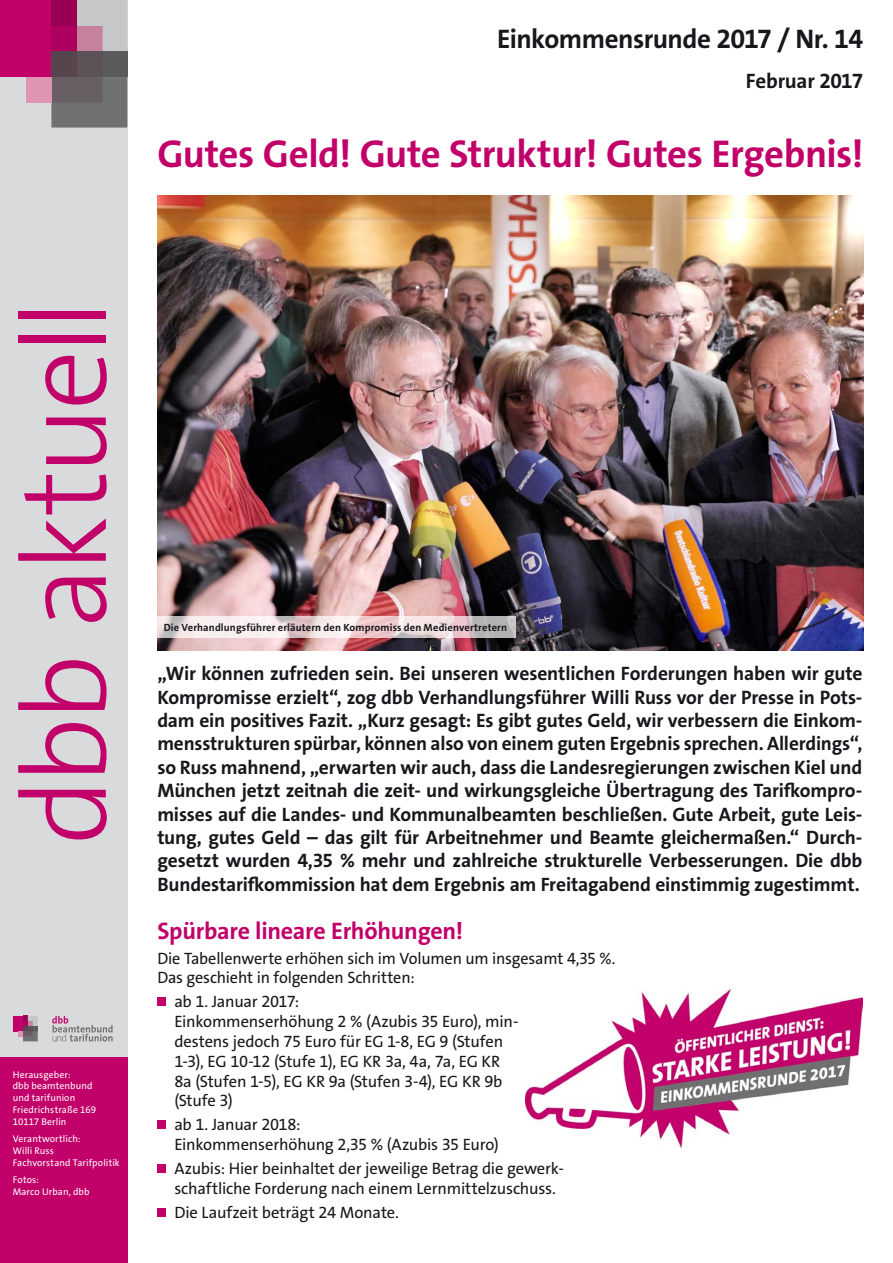
<style>
.page{position:relative;width:893px;height:1263px;background:#fff}
.page>*{position:absolute;margin:0;border:0;box-sizing:border-box;transform-origin:0 0}
.t1{font:300 120px "The Sans Os F";letter-spacing:-.045em;color:#c20069}
.t2{font:700 39px "The Sans Os F";letter-spacing:-.015em;color:#c20069}
.t3{font:700 27px "The Sans Os F";letter-spacing:-.02em;color:#1a171c}
.t4{font:700 24px "The Sans Os F";letter-spacing:-.01em;color:#c20069}
.t5{font:700 21px "The Sans Os F";letter-spacing:-.01em;color:#1a171c}
.t6{font:700 19.5px/23.4px "The Sans Os F";letter-spacing:-.01em;color:#1a171c;text-align:justify}
.t7{font:16.5px/19.8px "The Sans Os F";letter-spacing:-.015em;color:#1a171c}
.t8{font:700 10.5px "The Sans Os F";letter-spacing:.01em;color:#1a171c}
.t9{font:9.75px/11.7px "The Sans Os F";letter-spacing:.01em;color:#fff}
</style>
<div class="page">
<div style="left:0;top:0;width:127px;height:1263px;background:#d9dadb"></div>
<div style="left:0;top:0;width:51px;height:77px;background:#c20069"></div>
<div style="left:51px;top:0;width:26px;height:26px;background:#990053"></div>
<div style="left:51px;top:26px;width:26px;height:25px;background:#ad005f"></div>
<div style="left:51px;top:51px;width:26px;height:26px;background:#57454e"></div>
<svg style="left:77px;top:0;width:50px;height:51px;background:#c5b5bd"></svg>
<div style="left:77px;top:51px;width:26px;height:26px;background:#5c5359"></div>
<div style="left:103px;top:51px;width:24px;height:26px;background:#5a5b5d"></div>
<svg style="left:51px;top:77px;width:76px;height:51px;background:#6f6c6e"></svg>
<div style="left:26px;top:77px;width:25px;height:26px;background:#df94b4"></div>
<div style="left:0;top:1057px;width:127px;height:206px;background:#c20069"></div>
<svg style="left:52px;top:1016px;width:61px;height:25px"></svg>
<div style="left:13px;top:1016px;width:10px;height:15px;background:#c20069"></div>
<svg style="left:18px;top:1016px;width:20px;height:25px"></svg>
<div style="left:157px;top:997px;width:9px;height:9px;background:#c20069"></div>
<div style="left:157px;top:1120px;width:9px;height:9px;background:#c20069"></div>
<div style="left:157px;top:1164px;width:9px;height:9px;background:#c20069"></div>
<div style="left:157px;top:1208px;width:9px;height:9px;background:#c20069"></div>
<img style="left:157px;top:196px;width:706px;height:455px">
<img style="left:526px;top:990px;width:336px;height:158px">
<svg style="left:157px;top:617px;width:359px;height:21px"></svg>
<h3 class="t3" style="left:497px;top:21px;width:368px">Einkommensrunde 2017 / Nr. 14</h3>
<p class="t5" style="left:746px;top:68px;width:119px">Februar 2017</p>
<h2 class="t2" style="left:157px;top:128px;width:708px">Gutes Geld! Gute Struktur! Gutes Ergebnis!</h2>
<h1 class="t1" style="left:-12px;top:845px;width:547px;rotate:-90deg">dbb aktuell</h1>
<p class="t9" style="left:13px;top:1069px;width:85px">Herausgeber:<br>dbb beamtenbund und tarifunion<br>Friedrichstraße 169<br>10117 Berlin</p>
<p class="t9" style="left:13px;top:1133px;width:108px">Verantwortlich:<br>Willi Russ<br>Fachvorstand Tarifpolitik</p>
<p class="t9" style="left:13px;top:1174px;width:78px">Fotos:<br>Marco Urban, dbb</p>
<p class="t8" style="left:164px;top:620px;width:345px">Die Verhandlungsführer erläutern den Kompromiss den Medienvertretern</p>
<p class="t6" style="left:157px;top:662px;width:707px">„Wir können zufrieden sein. Bei unseren wesentlichen Forderungen haben wir gute Kompromisse erzielt“, zog dbb Verhandlungsführer Willi Russ vor der Presse in Pots&shy;dam ein positives Fazit. „Kurz gesagt: Es gibt gutes Geld, wir verbessern die Einkom&shy;mensstrukturen spürbar, können also von einem guten Ergebnis sprechen. Allerdings“, so Russ mahnend, „erwarten wir auch, dass die Landesregierungen zwischen Kiel und München jetzt zeitnah die zeit- und wirkungsgleiche Übertragung des Tarifkompro&shy;misses auf die Landes- und Kommunalbeamten beschließen. Gute Arbeit, gute Leis&shy;tung, gutes Geld – das gilt für Arbeitnehmer und Beamte gleichermaßen.“ Durch&shy;gesetzt wurden 4,35 % mehr und zahlreiche strukturelle Verbesserungen. Die dbb Bundestarifkommission hat dem Ergebnis am Freitagabend einstimmig zugestimmt.</p>
<p class="t4" style="left:157px;top:916px;width:307px">Spürbare lineare Erhöhungen!</p>
<p class="t7" style="left:157px;top:948px;width:460px">Die Tabellenwerte erhöhen sich im Volumen um insgesamt 4,35 %.<br>Das geschieht in folgenden Schritten:</p>
<p class="t7" style="left:174px;top:992px;width:346px">ab 1. Januar 2017:<br>Einkommenserhöhung 2 % (Azubis 35 Euro), min&shy;destens jedoch 75 Euro für EG 1-8, EG 9 (Stufen 1-3), EG 10-12 (Stufe 1), EG KR 3a, 4a, 7a, EG KR 8a (Stufen 1-5), EG KR 9a (Stufen 3-4), EG KR 9b (Stufe 3)</p>
<p class="t7" style="left:174px;top:1115px;width:326px">ab 1. Januar 2018:<br>Einkommenserhöhung 2,35 % (Azubis 35 Euro)</p>
<p class="t7" style="left:174px;top:1159px;width:389px">Azubis: Hier beinhaltet der jeweilige Betrag die gewerk&shy;schaftliche Forderung nach einem Lernmittelzuschuss.</p>
<p class="t7" style="left:174px;top:1203px;width:226px">Die Laufzeit beträgt 24 Monate.</p>
</div>
